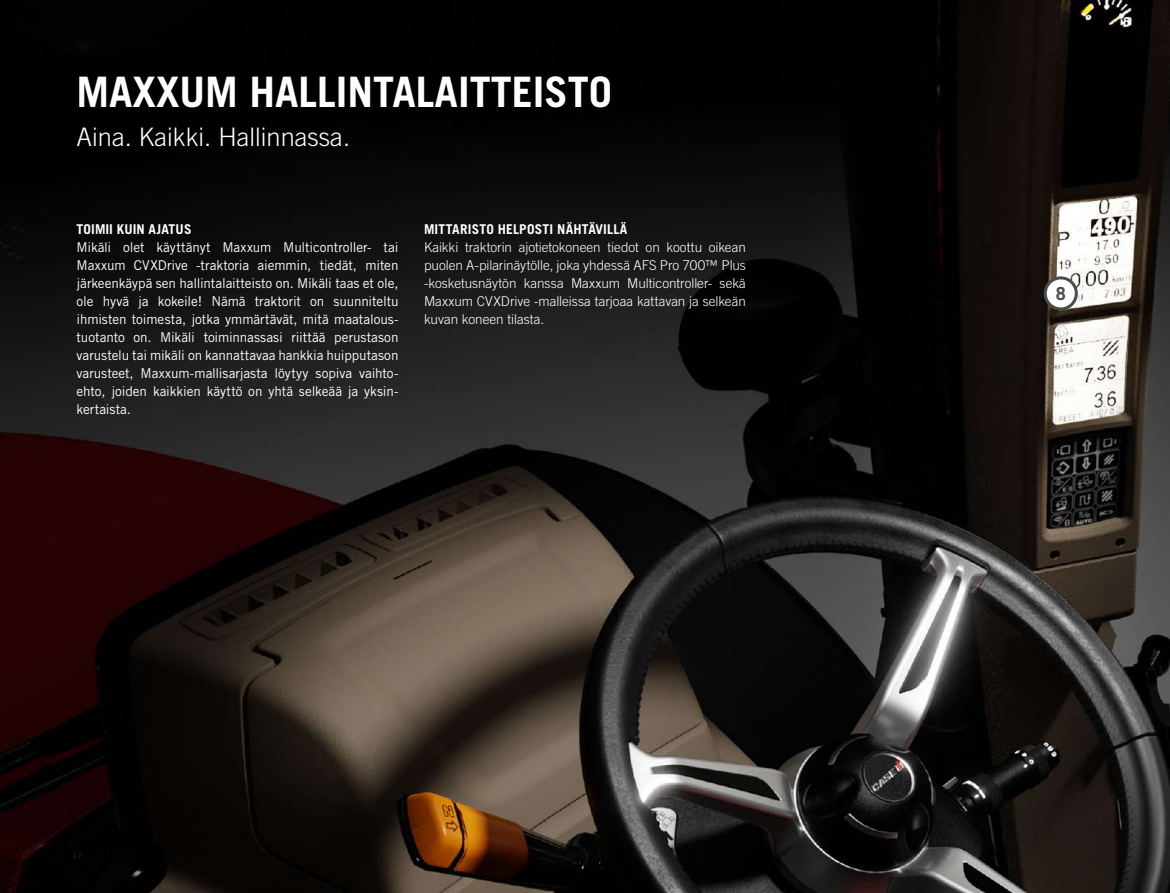
<style>
.page{position:relative;width:1170px;height:893px;background:#fff}
.page>*{position:absolute;margin:0;border:0;box-sizing:border-box;transform-origin:0 0}
.t1{font:700 42px "Trade Gothic LT Pro";color:#fff}
.t2{font:300 25.5px "Trade Gothic LT Pro";color:#fff}
.t3{font:700 18px "Trade Gothic LT Pro";color:#4b4c4d}
.t4{font:13.5px/18px "Trade Gothic LT Pro";letter-spacing:-.005em;color:#fff;text-align:justify}
.t5{font:300 13.5px/18px "Trade Gothic LT Pro";color:#fff;text-align:justify}
.t6{font:700 13.5px "Trade Gothic LT Pro";letter-spacing:.015em;color:#fff}
.t7{font:8.7px "Trade Gothic LT Pro";color:#231f20}
</style>
<div class="page">
<img style="left:0;top:0;width:1169px;height:893px">
<div style="left:1045px;top:278px;width:31px;height:31px;background:#fff;border-radius:50%"></div>
<div style="left:1043px;top:276px;width:34px;height:34px;border:3px solid #4b4c4d;border-radius:50%"></div>
<h1 class="t1" style="left:77px;top:66px;width:537px">MAXXUM HALLINTALAITTEISTO</h1>
<h2 class="t2" style="left:77px;top:122px;width:275px">Aina. Kaikki. Hallinnassa.</h2>
<p class="t6" style="left:77px;top:221px;width:116px">TOIMII KUIN AJATUS</p>
<p class="t4" style="left:77px;top:238px;width:323px">Mikäli olet käyttänyt Maxxum Multicontroller- tai Maxxum CVXDrive -traktoria aiemmin, tiedät, miten järkeenkäypä sen hallintalaitteisto on. Mikäli taas et ole, ole hyvä ja kokeile! Nämä traktorit on suunniteltu ihmisten toimesta, jotka ymmärtävät, mitä maatalous&shy;tuotanto on. Mikäli toiminnassasi riittää perustason varustelu tai mikäli on kannattavaa hankkia huipputason varusteet, Maxxum-mallisarjasta löytyy sopiva vaihto&shy;ehto, joiden kaikkien käyttö on yhtä selkeää ja yksin&shy;kertaista.</p>
<p class="t6" style="left:424px;top:221px;width:205px">MITTARISTO HELPOSTI NÄHTÄVILLÄ</p>
<p class="t5" style="left:424px;top:238px;width:323px">Kaikki traktorin ajotietokoneen tiedot on koottu oikean puolen A-pilarinäytölle, joka yhdessä AFS Pro 700™ Plus -kosketusnäytön kanssa Maxxum Multicontroller- sekä Maxxum CVXDrive -malleissa tarjoaa kattavan ja selkeän kuvan koneen tilasta.</p>
<p class="t7" style="left:72px;top:849px;width:12px">12</p>
<h3 class="t3" style="left:1055px;top:282px;width:12px">8</h3>
</div>
